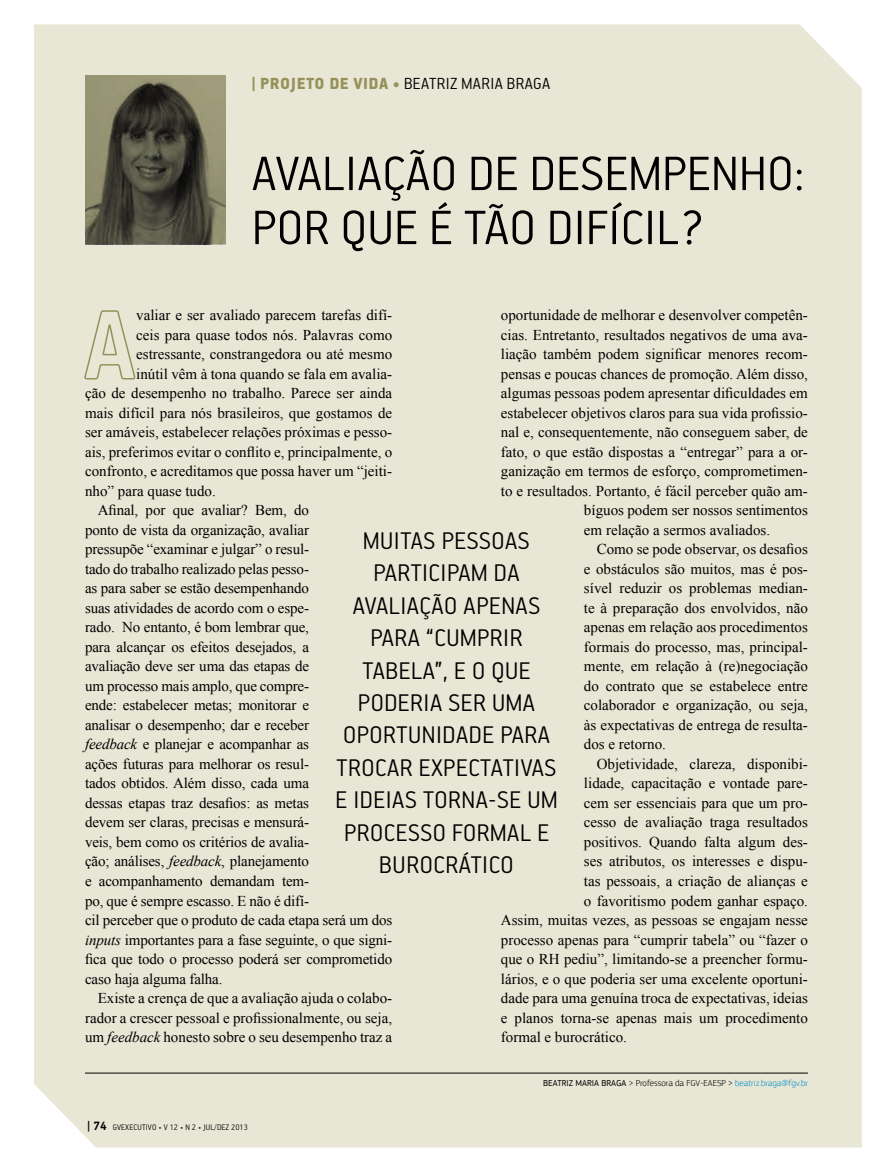
<style>
.page{position:relative;width:893px;height:1172px;background:#fff}
.page>*{position:absolute;margin:0;border:0;box-sizing:border-box;transform-origin:0 0}
.t1{font:300 54px/54px "PF Handbook Pro";letter-spacing:.01em;color:#000}
.t2{font:300 27px/32.4px "PF Handbook Pro";letter-spacing:.02em;color:#000;text-align:center}
.t3{font:300 18px "PF Handbook Pro";letter-spacing:.02em;color:#000}
.t4{font:15px "Times New Roman";color:#000}
.t5{font:300 9px "PF Square Sans Pro";color:#000}
.t6{font:300 9px "PF Handbook Pro";letter-spacing:.02em;color:#000}
.s1{font-weight:900;color:#96915b}
.s2{font-style:italic}
.s3{font-weight:700;font-size:13.5px}
.s4{font-weight:400}
.s5{color:#0092c8}
</style>
<div class="page">
<div style="left:34px;top:24px;width:828px;height:1123px;background:#e8e6d4"></div>
<svg style="left:85px;top:309px;width:51px;height:71px;background:#dddbc5"></svg>
<hr style="left:85px;top:1072px;width:723px;height:1px;background:#000">
<img style="left:85px;top:75px;width:141px;height:169px">
<p class="t3" style="left:251px;top:73px;width:300px"><span class="s1">| PROJETO DE VIDA •</span> BEATRIZ MARIA BRAGA</p>
<h1 class="t1" style="left:252px;top:144px;width:554px">AVALIAÇÃO DE DESEMPENHO:<br>POR QUE É TÃO DIFÍCIL?</h1>
<p class="t4" style="left:501px;top:305px;width:309px">oportunidade de melhorar e desenvolver competên-</p>
<p class="t4" style="left:501px;top:324px;width:309px">cias. Entretanto, resultados negativos de uma ava-</p>
<p class="t4" style="left:501px;top:344px;width:309px">liação também podem significar menores recom-</p>
<p class="t4" style="left:501px;top:363px;width:309px">pensas e poucas chances de promoção. Além disso,</p>
<p class="t4" style="left:501px;top:383px;width:309px">algumas pessoas podem apresentar dificuldades em</p>
<p class="t4" style="left:501px;top:402px;width:309px">estabelecer objetivos claros para sua vida profissio-</p>
<p class="t4" style="left:501px;top:422px;width:309px">nal e, consequentemente, não conseguem saber, de</p>
<p class="t4" style="left:501px;top:441px;width:309px">fato, o que estão dispostas a “entregar” para a or-</p>
<p class="t4" style="left:501px;top:461px;width:309px">ganização em termos de esforço, comprometimen-</p>
<p class="t4" style="left:501px;top:480px;width:309px">to e resultados. Portanto, é fácil perceber quão am-</p>
<p class="t4" style="left:584px;top:500px;width:225px">bíguos podem ser nossos sentimentos</p>
<p class="t4" style="left:584px;top:519px;width:188px">em relação a sermos avaliados.</p>
<p class="t4" style="left:597px;top:539px;width:213px">Como se pode observar, os desafios</p>
<p class="t4" style="left:584px;top:558px;width:225px">e obstáculos são muitos, mas é pos-</p>
<p class="t4" style="left:584px;top:578px;width:225px">sível reduzir os problemas median-</p>
<p class="t4" style="left:584px;top:597px;width:225px">te à preparação dos envolvidos, não</p>
<p class="t4" style="left:584px;top:617px;width:225px">apenas em relação aos procedimentos</p>
<p class="t4" style="left:584px;top:636px;width:225px">formais do processo, mas, principal-</p>
<p class="t4" style="left:584px;top:656px;width:225px">mente, em relação à (re)negociação</p>
<p class="t4" style="left:584px;top:675px;width:225px">do contrato que se estabelece entre</p>
<p class="t4" style="left:584px;top:695px;width:225px">colaborador e organização, ou seja,</p>
<p class="t4" style="left:584px;top:714px;width:225px">às expectativas de entrega de resulta-</p>
<p class="t4" style="left:584px;top:734px;width:84px">dos e retorno.</p>
<p class="t4" style="left:597px;top:753px;width:213px">Objetividade, clareza, disponibi-</p>
<p class="t4" style="left:584px;top:773px;width:225px">lidade, capacitação e vontade pare-</p>
<p class="t4" style="left:584px;top:792px;width:225px">cem ser essenciais para que um pro-</p>
<p class="t4" style="left:584px;top:812px;width:225px">cesso de avaliação traga resultados</p>
<p class="t4" style="left:584px;top:831px;width:225px">positivos. Quando falta algum des-</p>
<p class="t4" style="left:584px;top:851px;width:225px">ses atributos, os interesses e dispu-</p>
<p class="t4" style="left:584px;top:870px;width:225px">tas pessoais, a criação de alianças e</p>
<p class="t4" style="left:584px;top:890px;width:225px">o favoritismo podem ganhar espaço.</p>
<p class="t4" style="left:501px;top:909px;width:309px">Assim, muitas vezes, as pessoas se engajam nesse</p>
<p class="t4" style="left:501px;top:929px;width:309px">processo apenas para “cumprir tabela” ou “fazer o</p>
<p class="t4" style="left:501px;top:948px;width:309px">que o RH pediu”, limitando-se a preencher formu-</p>
<p class="t4" style="left:501px;top:968px;width:309px">lários, e o que poderia ser uma excelente oportuni-</p>
<p class="t4" style="left:501px;top:987px;width:309px">dade para uma genuína troca de expectativas, ideias</p>
<p class="t4" style="left:501px;top:1007px;width:309px">e planos torna-se apenas mais um procedimento</p>
<p class="t4" style="left:501px;top:1026px;width:128px">formal e burocrático.</p>
<p class="t4" style="left:136px;top:305px;width:257px">valiar e ser avaliado parecem tarefas difí-</p>
<p class="t4" style="left:136px;top:324px;width:257px">ceis para quase todos nós. Palavras como</p>
<p class="t4" style="left:136px;top:344px;width:257px">estressante, constrangedora ou até mesmo</p>
<p class="t4" style="left:136px;top:363px;width:257px">inútil vêm à tona quando se fala em avalia-</p>
<p class="t4" style="left:85px;top:383px;width:309px">ção de desempenho no trabalho. Parece ser ainda</p>
<p class="t4" style="left:85px;top:402px;width:309px">mais difícil para nós brasileiros, que gostamos de</p>
<p class="t4" style="left:85px;top:422px;width:309px">ser amáveis, estabelecer relações próximas e pesso-</p>
<p class="t4" style="left:85px;top:441px;width:309px">ais, preferimos evitar o conflito e, principalmente, o</p>
<p class="t4" style="left:85px;top:461px;width:309px">confronto, e acreditamos que possa haver um “jeiti-</p>
<p class="t4" style="left:85px;top:480px;width:132px">nho” para quase tudo.</p>
<p class="t4" style="left:98px;top:500px;width:213px">Afinal, por que avaliar? Bem, do</p>
<p class="t4" style="left:85px;top:519px;width:225px">ponto de vista da organização, avaliar</p>
<p class="t4" style="left:85px;top:539px;width:225px">pressupõe “examinar e julgar” o resul-</p>
<p class="t4" style="left:85px;top:558px;width:225px">tado do trabalho realizado pelas pesso-</p>
<p class="t4" style="left:85px;top:578px;width:225px">as para saber se estão desempenhando</p>
<p class="t4" style="left:85px;top:597px;width:225px">suas atividades de acordo com o espe-</p>
<p class="t4" style="left:85px;top:617px;width:225px">rado. No entanto, é bom lembrar que,</p>
<p class="t4" style="left:85px;top:636px;width:225px">para alcançar os efeitos desejados, a</p>
<p class="t4" style="left:85px;top:656px;width:226px">avaliação deve ser uma das etapas de</p>
<p class="t4" style="left:85px;top:675px;width:225px">um processo mais amplo, que compre-</p>
<p class="t4" style="left:85px;top:695px;width:225px">ende: estabelecer metas; monitorar e</p>
<p class="t4" style="left:85px;top:714px;width:225px">analisar o desempenho; dar e receber</p>
<p class="t4" style="left:85px;top:734px;width:225px"><span class="s2">feedback</span> e planejar e acompanhar as</p>
<p class="t4" style="left:85px;top:753px;width:225px">ações futuras para melhorar os resul-</p>
<p class="t4" style="left:85px;top:773px;width:225px">tados obtidos. Além disso, cada uma</p>
<p class="t4" style="left:85px;top:792px;width:225px">dessas etapas traz desafios: as metas</p>
<p class="t4" style="left:85px;top:812px;width:225px">devem ser claras, precisas e mensurá-</p>
<p class="t4" style="left:85px;top:831px;width:225px">veis, bem como os critérios de avalia-</p>
<p class="t4" style="left:85px;top:851px;width:225px">ção; análises, <span class="s2">feedback</span>, planejamento</p>
<p class="t4" style="left:85px;top:870px;width:225px">e acompanhamento demandam tem-</p>
<p class="t4" style="left:85px;top:890px;width:225px">po, que é sempre escasso. E não é difí-</p>
<p class="t4" style="left:85px;top:909px;width:309px">cil perceber que o produto de cada etapa será um dos</p>
<p class="t4" style="left:85px;top:929px;width:309px"><span class="s2">inputs</span> importantes para a fase seguinte, o que signi-</p>
<p class="t4" style="left:85px;top:948px;width:309px">fica que todo o processo poderá ser comprometido</p>
<p class="t4" style="left:85px;top:968px;width:139px">caso haja alguma falha.</p>
<p class="t4" style="left:98px;top:987px;width:296px">Existe a crença de que a avaliação ajuda o colabo-</p>
<p class="t4" style="left:85px;top:1007px;width:309px">rador a crescer pessoal e profissionalmente, ou seja,</p>
<p class="t4" style="left:85px;top:1026px;width:309px">um <span class="s2">feedback</span> honesto sobre o seu desempenho traz a</p>
<h2 class="t2" style="left:335px;top:523px;width:224px">MUITAS PESSOAS<br>PARTICIPAM DA<br>AVALIAÇÃO APENAS<br>PARA “CUMPRIR<br>TABELA”, E O QUE<br>PODERIA SER UMA<br>OPORTUNIDADE PARA<br>TROCAR EXPECTATIVAS<br>E IDEIAS TORNA-SE UM<br>PROCESSO FORMAL E<br>BUROCRÁTICO</h2>
<p class="t6" style="left:87px;top:1121px;width:162px"><span class="s3">| 74</span> GVEXECUTIVO • V 12 • N 2 • JUL/DEZ 2013</p>
<p class="t5" style="left:543px;top:1077px;width:266px"><span class="s4">BEATRIZ MARIA BRAGA</span> &gt; Professora da FGV-EAESP &gt; <span class="s5">beatriz.braga@fgv.br</span></p>
</div>
